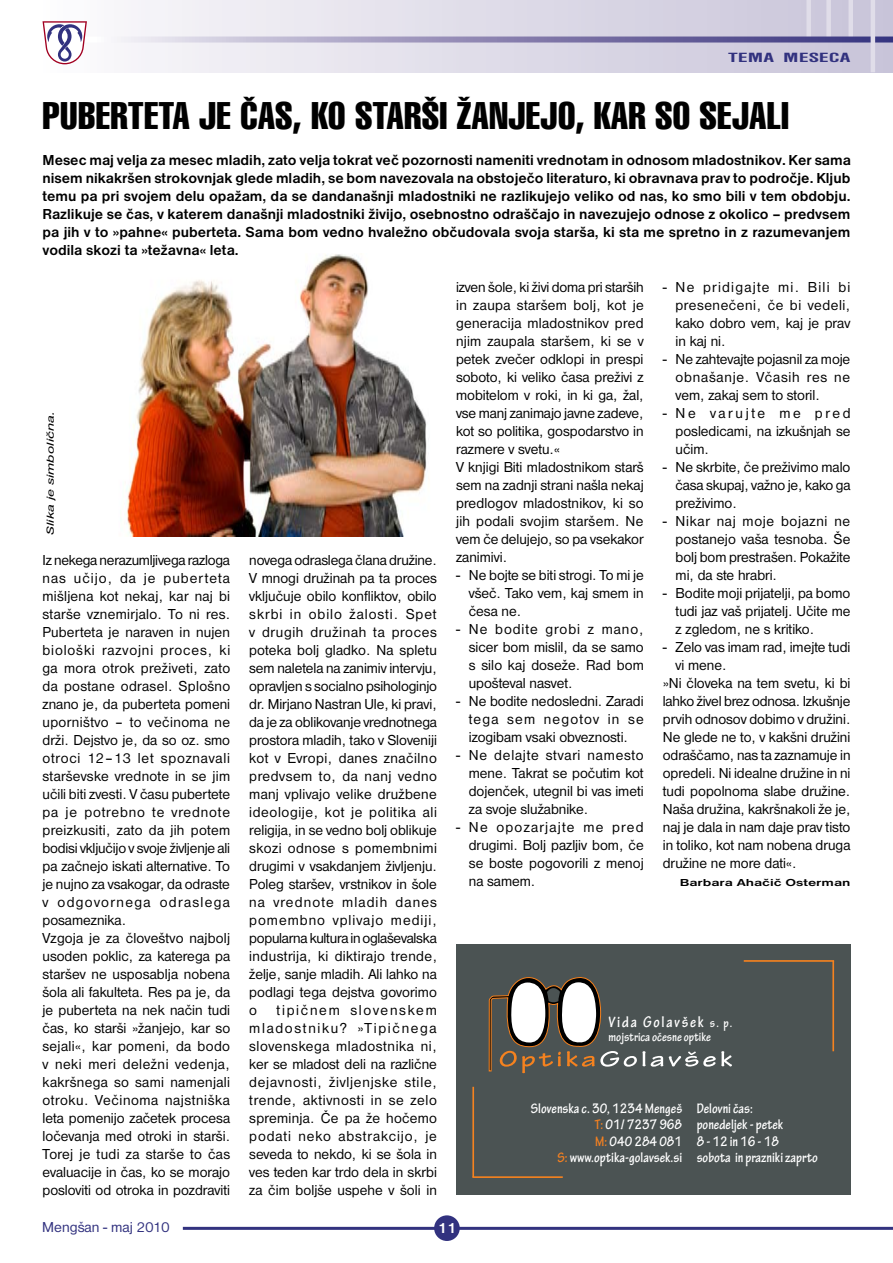
<style>
.page{position:relative;width:893px;height:1263px;background:#fff}
.page>*{position:absolute;margin:0;border:0;box-sizing:border-box;transform-origin:0 0}
.t1{font:extra-condensed 37.5px "Swiss 911 BT";letter-spacing:.01em;color:#000}
.t2{font:700 condensed 16.35px "Tekton Pro";letter-spacing:.11em;color:#fff}
.t3{font:15px/18px "Nimbus San DEE";color:#000;text-align:justify}
.t4{font:700 15px/18px "Nimbus San DEE";color:#000;text-align:justify}
.t5{font:15px "Nimbus San DEE";color:#32327f}
.t6{font:700 15px "Nimbus San DEE";color:#fff}
.t7{font:700 condensed 14.7px/16.4px "Tekton Pro";color:#fff;text-align:right}
.t8{font:700 condensed 13.8px "Nimbus San DEE";color:#32327f;scale:2 1}
.t9{font:700 condensed 13.05px "Tekton Pro";color:#fff}
.t10{font:700 10.5px "Nimbus San DEE";color:#000;scale:1.41 1}
.t11{font:italic 10.5px "Nimbus San DEE";color:#000;scale:1.43 1}
.s1{font-size:13.05px}
.s2{color:#f58120}
</style>
<div class="page">
<div style="left:43px;top:0;width:850px;height:72px;background:linear-gradient(to right,#fbfafc,#c5c1d7)"></div>
<div style="left:806px;top:0;width:5px;height:41px;background:#e0dde9"></div>
<div style="left:826px;top:0;width:5px;height:41px;background:#e0dde9"></div>
<div style="left:848px;top:0;width:5px;height:41px;background:#e0dde9"></div>
<svg style="left:87px;top:37px;width:806px;height:6px;background:#9792b9"></svg>
<hr style="left:871px;top:0;width:4px;height:72px;background:#e0dde9">
<hr style="left:183px;top:1227px;width:710px;height:3px;background:#32327f">
<div style="left:434px;top:1215px;width:26px;height:26px;background:#32327f;border-radius:50%"></div>
<svg style="left:43px;top:21px;width:44px;height:43px"></svg>
<img style="left:126px;top:254px;width:303px;height:283px">
<div style="left:456px;top:944px;width:394px;height:251px;background:#4b5353"></div>
<hr style="left:744px;top:960px;width:90px;height:2px;background:#f5821f">
<hr style="left:832px;top:961px;width:2px;height:90px;background:#f5821f">
<hr style="left:472px;top:1176px;width:91px;height:2px;background:#f5821f">
<hr style="left:472px;top:1087px;width:2px;height:90px;background:#f5821f">
<svg style="left:669px;top:1051px;width:63px;height:15px"></svg>
<svg style="left:488px;top:977px;width:175px;height:96px"></svg>
<p class="t8" style="left:728px;top:50px;width:63px">TEMA MESECA</p>
<h1 class="t1" style="left:43px;top:94px;width:748px">PUBERTETA JE ČAS, KO STARŠI ŽANJEJO, KAR SO SEJALI</h1>
<p class="t4" style="left:43px;top:151px;width:810px">Mesec maj velja za mesec mladih, zato velja tokrat več pozornosti nameniti vrednotam in odnosom mladostnikov. Ker sama nisem nikakršen strokovnjak glede mladih, se bom navezovala na obstoječo literaturo, ki obravnava prav to področje. Kljub temu pa pri svojem delu opažam, da se dandanašnji mladostniki ne razlikujejo veliko od nas, ko smo bili v tem obdobju.<br>Razlikuje se čas, v katerem današnji mladostniki živijo, osebnostno odraščajo in navezujejo odnose z okolico – predvsem pa jih v to »pahne« puberteta. Sama bom vedno hvaležno občudovala svoja starša, ki sta me spretno in z razumevanjem vodila skozi ta »težavna« leta.</p>
<p class="t11" style="left:44px;top:535px;width:88px;rotate:-90deg">Slika je simbolična.</p>
<p class="t3" style="left:43px;top:551px;width:189px;text-align:left">Iz nekega nerazumljivega razloga nas učijo, da je puberteta mišljena kot nekaj, kar naj bi starše vznemirjalo. To ni res.<br>Puberteta je naraven in nujen biološki razvojni proces, ki ga mora otrok preživeti, zato da postane odrasel. Splošno znano je, da puberteta pomeni uporništvo – to večinoma ne drži. Dejstvo je, da so oz. smo otroci 12–13 let spoznavali starševske vrednote in se jim učili biti zvesti. V času pubertete pa je potrebno te vrednote preizkusiti, zato da jih potem bodisi vključijo v svoje življenje ali pa začnejo iskati alternative. To je nujno za vsakogar, da odraste v odgovornega odraslega posameznika.<br>Vzgoja je za človeštvo najbolj usoden poklic, za katerega pa staršev ne usposablja nobena šola ali fakulteta. Res pa je, da je puberteta na nek način tudi čas, ko starši »žanjejo, kar so sejali«, kar pomeni, da bodo v neki meri deležni vedenja, kakršnega so sami namenjali otroku. Večinoma najstniška leta pomenijo začetek procesa ločevanja med otroki in starši.<br>Torej je tudi za starše to čas evaluacije in čas, ko se morajo posloviti od otroka in pozdraviti</p>
<p class="t3" style="left:249px;top:551px;width:189px">novega odraslega člana družine.<br>V mnogi družinah pa ta proces vključuje obilo konfliktov, obilo skrbi in obilo žalosti. Spet v drugih družinah ta proces poteka bolj gladko. Na spletu sem naletela na zanimiv intervju, opravljen s socialno psihologinjo dr. Mirjano Nastran Ule, ki pravi, da je za oblikovanje vrednotnega prostora mladih, tako v Sloveniji kot v Evropi, danes značilno predvsem to, da nanj vedno manj vplivajo velike družbene ideologije, kot je politika ali religija, in se vedno bolj oblikuje skozi odnose s pomembnimi drugimi v vsakdanjem življenju.<br>Poleg staršev, vrstnikov in šole na vrednote mladih danes pomembno vplivajo mediji, popularna kultura in oglaševalska industrija, ki diktirajo trende, želje, sanje mladih. Ali lahko na podlagi tega dejstva govorimo o</p>
<p class="t3" style="left:249px;top:1001px;width:189px;text-indent:27px">tipičnem slovenskem mladostniku? »Tipičnega slovenskega mladostnika ni, ker se mladost deli na različne dejavnosti, življenjske stile, trende, aktivnosti in se zelo spreminja. Če pa že hočemo podati neko abstrakcijo, je seveda to nekdo, ki se šola in ves teden kar trdo dela in skrbi za čim boljše uspehe v šoli in</p>
<p class="t3" style="left:456px;top:278px;width:189px;text-align:left">izven šole, ki živi doma pri starših in zaupa staršem bolj, kot je generacija mladostnikov pred njim zaupala staršem, ki se v petek zvečer odklopi in prespi soboto, ki veliko časa preživi z mobitelom v roki, in ki ga, žal, vse manj zanimajo javne zadeve, kot so politika, gospodarstvo in razmere v svetu.«<br>V knjigi Biti mladostnikom starš sem na zadnji strani našla nekaj predlogov mladostnikov, ki so jih podali svojim staršem. Ne vem če delujejo, so pa vsekakor zanimivi.</p>
<p class="t3" style="left:469px;top:566px;width:176px;text-indent:-13px">- Ne bojte se biti strogi. To mi je všeč. Tako vem, kaj smem in česa ne.</p>
<p class="t3" style="left:469px;top:620px;width:176px;text-indent:-13px">- Ne bodite grobi z mano, sicer bom mislil, da se samo s silo kaj doseže. Rad bom upošteval nasvet.</p>
<p class="t3" style="left:469px;top:692px;width:176px;text-indent:-13px">- Ne bodite nedosledni. Zaradi tega sem negotov in se izogibam vsaki obveznosti.</p>
<p class="t3" style="left:469px;top:746px;width:176px;text-indent:-13px">- Ne delajte stvari namesto mene. Takrat se počutim kot dojenček, utegnil bi vas imeti za svoje služabnike.</p>
<p class="t3" style="left:469px;top:818px;width:176px;text-indent:-13px">- Ne opozarjajte me pred drugimi. Bolj pazljiv bom, če se boste pogovorili z menoj na samem.</p>
<p class="t3" style="left:676px;top:278px;width:176px;text-indent:-13px">- Ne pridigajte mi. Bili bi presenečeni, če bi vedeli, kako dobro vem, kaj je prav in kaj ni.</p>
<p class="t3" style="left:676px;top:350px;width:176px;text-indent:-13px">- Ne zahtevajte pojasnil za moje obnašanje. Včasih res ne vem, zakaj sem to storil.</p>
<p class="t3" style="left:676px;top:404px;width:176px;text-indent:-13px">- Ne varujte me pred posledicami, na izkušnjah se učim.</p>
<p class="t3" style="left:676px;top:458px;width:176px;text-indent:-13px">- Ne skrbite, če preživimo malo časa skupaj, važno je, kako ga preživimo.</p>
<p class="t3" style="left:676px;top:512px;width:176px;text-indent:-13px">- Nikar naj moje bojazni ne postanejo vaša tesnoba. Še bolj bom prestrašen. Pokažite mi, da ste hrabri.</p>
<p class="t3" style="left:676px;top:584px;width:176px;text-indent:-13px">- Bodite moji prijatelji, pa bomo tudi jaz vaš prijatelj. Učite me z zgledom, ne s kritiko.</p>
<p class="t3" style="left:663px;top:638px;width:189px">- Zelo vas imam rad, imejte tudi</p>
<p class="t3" style="left:676px;top:656px;width:52px">vi mene.</p>
<p class="t3" style="left:663px;top:674px;width:189px">»Ni človeka na tem svetu, ki bi</p>
<p class="t3" style="left:663px;top:692px;width:189px">lahko živel brez odnosa. Izkušnje</p>
<p class="t3" style="left:663px;top:710px;width:189px">prvih odnosov dobimo v družini.</p>
<p class="t3" style="left:663px;top:728px;width:189px">Ne glede ne to, v kakšni družini</p>
<p class="t3" style="left:663px;top:746px;width:189px">odraščamo, nas ta zaznamuje in</p>
<p class="t3" style="left:663px;top:764px;width:189px">opredeli. Ni idealne družine in ni</p>
<p class="t3" style="left:663px;top:782px;width:189px">tudi popolnoma slabe družine.</p>
<p class="t3" style="left:663px;top:800px;width:189px">Naša družina, kakršnakoli že je,</p>
<p class="t3" style="left:663px;top:818px;width:189px">naj je dala in nam daje prav tisto</p>
<p class="t3" style="left:663px;top:836px;width:189px">in toliko, kot nam nobena druga</p>
<p class="t3" style="left:663px;top:854px;width:135px">družine ne more dati«.</p>
<p class="t10" style="left:680px;top:876px;width:123px">Barbara Ahačič Osterman</p>
<p class="t2" style="left:608px;top:1013px;width:126px">Vida Golavšek <span class="s1">s. p.</span></p>
<p class="t9" style="left:608px;top:1029px;width:104px">mojstrica očesne optike</p>
<p class="t7" style="left:531px;top:1100px;width:153px">Slovenska c. 30, 1234 Mengeš<br><span class="s2">T:</span> 01/ 7237 968<br><span class="s2">M:</span> 040 284 081<br><span class="s2">S:</span> www.optika-golavsek.si</p>
<p class="t7" style="left:697px;top:1100px;width:122px;text-align:left">Delovni čas:<br>ponedeljek - petek<br>8 - 12 in 16 - 18<br>sobota in prazniki zaprto</p>
<p class="t5" style="left:42px;top:1219px;width:129px">Mengšan - maj 2010</p>
<p class="t6" style="left:438px;top:1219px;width:20px">11</p>
</div>
